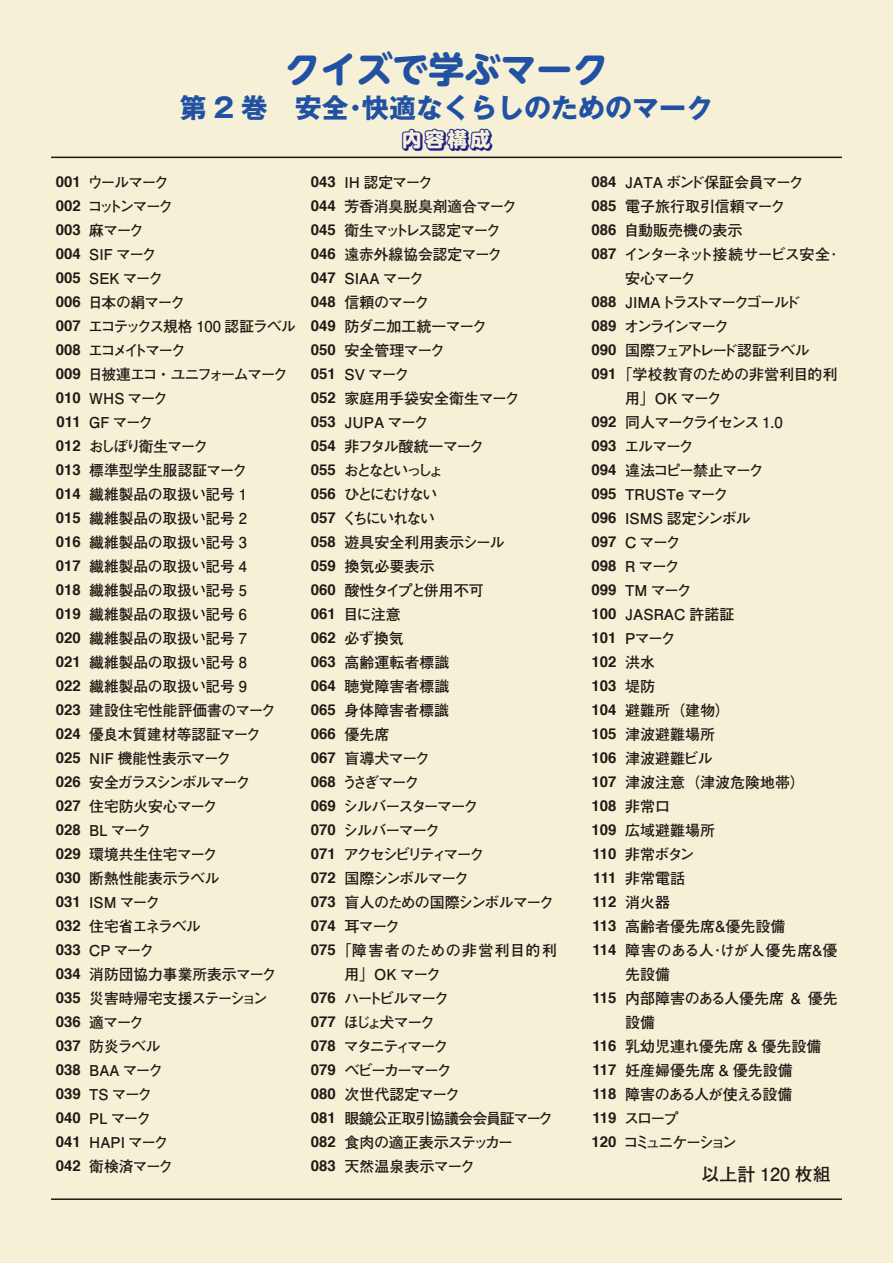
<style>
.page{position:relative;width:893px;height:1263px;background:#f6f1d6}
.page>*{position:absolute;margin:0;border:0;box-sizing:border-box;transform-origin:0 0}
.t1{font:700 36px "UD Shin M Go Pro";color:#2151a2}
.t2{font:700 27px "Gothic MB101 Pro";color:#2151a2}
.t3{font:24px "Shin M Go Min Shadow";color:#1d2088}
.t4{font:700 18px "Futo Go B101 Pro";color:#221815}
.t5{font:700 15px/24px "Futo Go B101 Pro";letter-spacing:-.035em;color:#221815}
.t6{font:700 15px/24px "Helvetica";color:#221815;text-align:justify}
.t7{font:700 15px/24px "Futo Go B101 Pro";color:#221815}
.t8{font:700 15px/24px "Futo Go B101 Pro";letter-spacing:-.075em;color:#221815}
.t9{font:700 15px/24px "Futo Go B101 Pro";letter-spacing:-.09em;color:#221815}
.t10{font:700 15px/24px "Futo Go B101 Pro";letter-spacing:-.07em;color:#221815}
.t11{font:700 15px/24px "Futo Go B101 Pro";letter-spacing:-.1em;color:#221815}
.t12{font:700 15px "Futo Go B101 Pro";letter-spacing:-.01em;color:#221815}
.t13{font:700 15px "Futo Go B101 Pro";letter-spacing:.075em;color:#221815}
.t14{font:700 15px "Futo Go B101 Pro";letter-spacing:-.11em;color:#221815}
.s1{font-family:"Helvetica"}
</style>
<div class="page">
<hr style="left:51px;top:157px;width:791px;height:1px;background:#221815">
<hr style="left:51px;top:1198px;width:791px;height:2px;background:#221815">
<h1 class="t1" style="left:284px;top:40px;width:325px">クイズで学ぶマーク</h1>
<h2 class="t2" style="left:180px;top:86px;width:535px">第 2 巻　安全･快適なくらしのためのマーク</h2>
<h3 class="t3" style="left:401px;top:123px;width:94px">内容構成</h3>
<p class="t5" style="left:344px;top:168px;width:178px">IH 認定マーク<br>芳香消臭脱臭剤適合マーク衛生マットレス認定マーク<br>遠赤外線協会認定マーク<br>SIAA マーク<br>信頼のマーク<br>防ダニ加工統一マーク<br>安全管理マーク<br>SV マーク<br>家庭用手袋安全衛生マーク<br>JUPA マーク<br>非フタル酸統一マーク<br>おとなといっしょ<br>ひとにむけない</p>
<p class="t7" style="left:343px;top:528px;width:163px">遊具安全利用表示シール換気必要表示<br>酸性タイプと併用不可<br>目に注意<br>必ず換気<br>高齢運転者標識<br>聴覚障害者標識<br>身体障害者標識<br>優先席<br>盲導犬マーク</p>
<p class="t11" style="left:343px;top:792px;width:212px">シルバースターマーク<br>シルバーマーク<br>アクセシビリティマーク<br>国際シンボルマーク<br>盲人のための国際シンボルマーク耳マーク</p>
<p class="t9" style="left:344px;top:960px;width:211px">用」OK マーク<br>ハートビルマーク<br>ほじょ犬マーク<br>マタニティマーク<br>ベビーカーマーク<br>次世代認定マーク<br>眼鏡公正取引協議会会員証マーク食肉の適正表示ステッカー<br>天然温泉表示マーク</p>
<p class="t5" style="left:88px;top:168px;width:210px">ウールマーク<br>コットンマーク<br>麻マーク<br>SIF マーク<br>SEK マーク<br>日本の絹マーク<br>エコテックス規格 100 認証ラベルエコメイトマーク<br>日被連エコ・ユニフォームマーク<br>WHS マーク<br>GF マーク<br>おしぼり衛生マーク<br>標準型学生服認証マーク<br>繊維製品の取扱い記号 1<br>繊維製品の取扱い記号 2<br>繊維製品の取扱い記号 3<br>繊維製品の取扱い記号 4<br>繊維製品の取扱い記号 5<br>繊維製品の取扱い記号 6<br>繊維製品の取扱い記号 7<br>繊維製品の取扱い記号 8<br>繊維製品の取扱い記号 9<br>建設住宅性能評価書のマーク<br>優良木質建材等認証マーク<br>NIF 機能性表示マーク<br>安全ガラスシンボルマーク<br>住宅防火安心マーク<br>BL マーク<br>環境共生住宅マーク<br>断熱性能表示ラベル<br>ISM マーク<br>住宅省エネラベル<br>CP マーク<br>消防団協力事業所表示マーク<br>災害時帰宅支援ステーション<br>適マーク<br>防炎ラベル<br>BAA マーク<br>TS マーク<br>PL マーク<br>HAPI マーク<br>衛検済マーク</p>
<p class="t6" style="left:56px;top:170px;width:27px">001<br>002<br>003<br>004<br>005<br>006<br>007<br>008<br>009<br>010<br>011<br>012<br>013<br>014<br>015<br>016<br>017<br>018<br>019<br>020<br>021<br>022<br>023<br>024<br>025<br>026<br>027<br>028<br>029<br>030<br>031<br>032<br>033<br>034<br>035<br>036<br>037<br>038<br>039<br>040<br>041<br>042</p>
<p class="t6" style="left:311px;top:170px;width:27px">043<br>044<br>045<br>046<br>047<br>048<br>049<br>050<br>051<br>052<br>053<br>054<br>055<br>056</p>
<p class="t14" style="left:311px;top:506px;width:126px"><span class="s1">057</span> くちにいれない</p>
<p class="t6" style="left:311px;top:530px;width:27px">058<br>059<br>060<br>061<br>062<br>063<br>064<br>065<br>066<br>067</p>
<p class="t5" style="left:311px;top:768px;width:110px"><span class="s1">068</span> うさぎマーク</p>
<p class="t6" style="left:311px;top:794px;width:27px">069<br>070<br>071<br>072<br>073<br>074</p>
<p class="t13" style="left:311px;top:938px;width:248px"><span class="s1">075</span>「障害者のための非営利目的利</p>
<p class="t6" style="left:311px;top:986px;width:27px">076<br>077<br>078<br>079<br>080<br>081<br>082<br>083</p>
<p class="t8" style="left:624px;top:168px;width:215px">JATA ボンド保証会員マーク<br>電子旅行取引信頼マーク<br>自動販売機の表示<br>インターネット接続サービス安全･安心マーク<br>JIMAトラストマークゴールド<br>オンラインマーク<br>国際フェアトレード認証ラベル</p>
<p class="t10" style="left:624px;top:384px;width:160px">用」OK マーク<br>同人マークライセンス 1.0エルマーク<br>違法コピー禁止マーク<br>TRUSTe マーク<br>ISMS 認定シンボル<br>C マーク<br>R マーク<br>TM マーク<br>JASRAC 許諾証</p>
<p class="t7" style="left:624px;top:648px;width:216px">洪水<br>堤防<br>避難所（建物）<br>津波避難場所<br>津波避難ビル<br>津波注意（津波危険地帯）<br>非常口<br>広域避難場所<br>非常ボタン<br>非常電話<br>消火器<br>高齢者優先席＆優先設備<br>障害のある人･けが人優先席＆優先設備<br>内部障害のある人優先席 &amp; 優先設備<br>乳幼児連れ優先席 &amp; 優先設備妊産婦優先席 &amp; 優先設備<br>障害のある人が使える設備<br>スロープ<br>コミュニケーション</p>
<p class="t6" style="left:592px;top:170px;width:27px">084<br>085<br>086<br>087</p>
<p class="t6" style="left:592px;top:290px;width:27px">088<br>089<br>090</p>
<p class="t12" style="left:592px;top:362px;width:248px"><span class="s1">091</span>「学校教育のための非営利目的利</p>
<p class="t6" style="left:592px;top:410px;width:27px">092<br>093<br>094<br>095<br>096<br>097<br>098<br>099<br>100</p>
<p class="t5" style="left:592px;top:624px;width:86px"><span class="s1">101</span> Ｐマーク</p>
<p class="t6" style="left:592px;top:650px;width:27px">102<br>103<br>104<br>105<br>106<br>107<br>108<br>109<br>110<br>111<br>112<br>113<br>114</p>
<p class="t6" style="left:592px;top:986px;width:26px">115</p>
<p class="t6" style="left:592px;top:1034px;width:27px">116<br>117<br>118<br>119<br>120</p>
<p class="t4" style="left:702px;top:1160px;width:131px">以上計 120 枚組</p>
</div>
